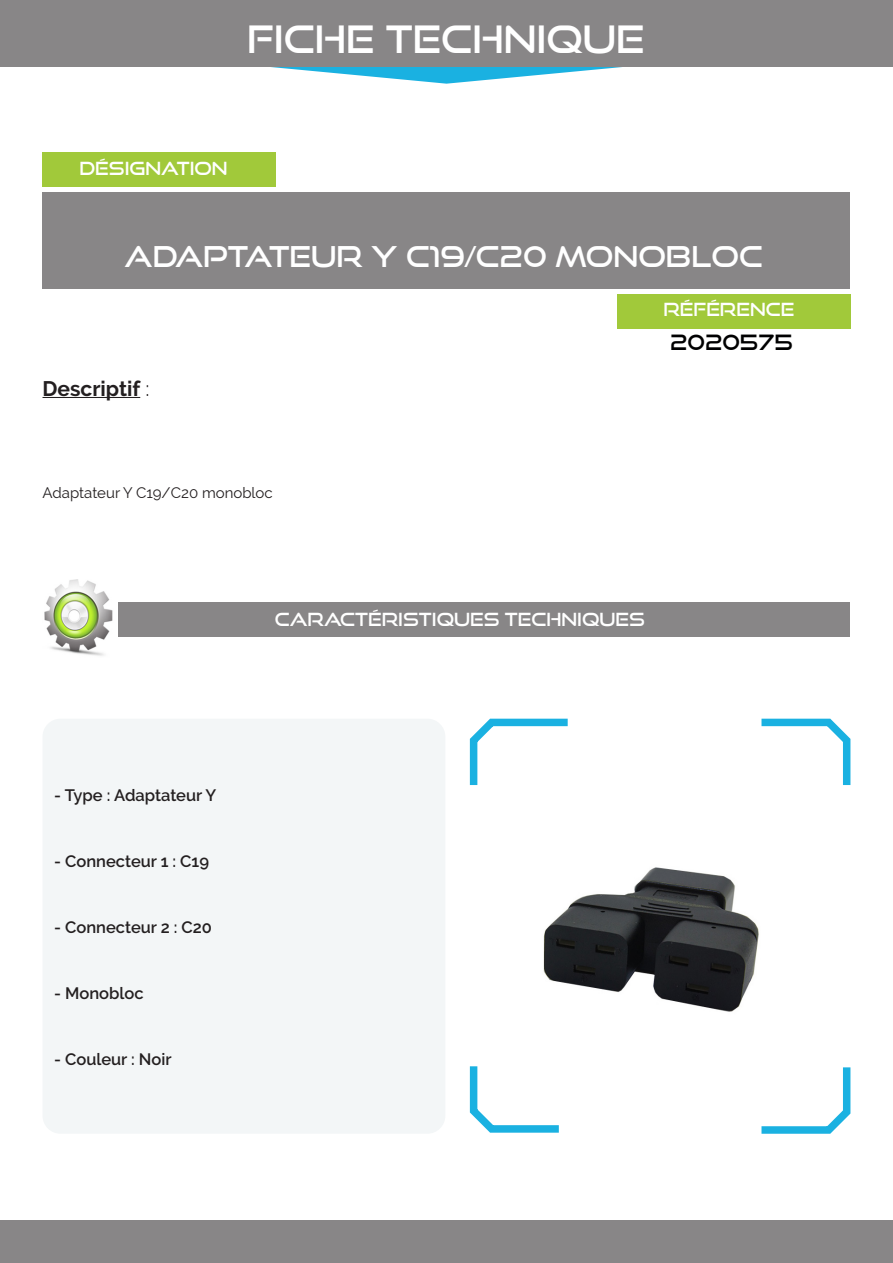
<style>
.page{position:relative;width:893px;height:1263px;background:#fff}
.page>*{position:absolute;margin:0;border:0;box-sizing:border-box;transform-origin:0 0}
.Titre_de_page{font:37.5px "Good Times Rg";color:#fff}
.t1{font:28.5px "Good Times Rg";color:#fff}
.t2{font:700 21px "Raleway";color:#231f20}
.Titre_page_produits{font:21px "Good Times Rg";color:#000001}
.Titre_de_page-2{font:18px "Good Times Rg";color:#fff}
.Titre_page_produits-2{font:18px "Good Times Rg";color:#fff}
.t3{font:600 16.5px "Raleway";color:#231f20}
.t4{font:15px "Raleway";color:#231f20}
.s1{font-weight:400}
</style>
<div class="page">
<svg style="left:262px;top:66px;width:369px;height:18px"></svg>
<div style="left:0;top:0;width:893px;height:66px;background:#888687"></div>
<div style="left:43px;top:153px;width:233px;height:34px;background:#a1c93a"></div>
<div style="left:43px;top:192px;width:807px;height:97px;background:#888687"></div>
<div style="left:118px;top:602px;width:731px;height:34px;background:#888687"></div>
<hr style="left:43px;top:397px;width:97px;height:1px;background:#231f20">
<div style="left:617px;top:294px;width:233px;height:34px;background:#a1c93a"></div>
<svg style="left:761px;top:718px;width:90px;height:67px"></svg>
<svg style="left:469px;top:718px;width:99px;height:67px"></svg>
<div style="left:0;top:1220px;width:893px;height:43px;background:#888687"></div>
<svg style="left:469px;top:1066px;width:90px;height:67px"></svg>
<svg style="left:761px;top:1067px;width:90px;height:67px"></svg>
<div style="left:43px;top:719px;width:402px;height:415px;background:#f3f6f7;border-radius:18px"></div>
<img style="left:44px;top:579px;width:69px;height:77px">
<img style="left:514px;top:867px;width:297px;height:217px">
<p class="Titre_de_page" style="left:247px;top:16px;width:399px">FICHE TECHNIQUE</p>
<p class="Titre_page_produits-2" style="left:79px;top:157px;width:150px">DÉSIGNATION</p>
<p class="t1" style="left:125px;top:239px;width:640px">ADAPTATEUR Y C19/C20 MONOBLOC</p>
<p class="Titre_page_produits-2" style="left:663px;top:299px;width:133px">RÉFÉRENCE</p>
<p class="t2" style="left:43px;top:376px;width:109px">Descriptif <span class="s1">:</span></p>
<p class="t4" style="left:43px;top:484px;width:232px">Adaptateur Y C19/C20 monobloc</p>
<p class="Titre_page_produits" style="left:670px;top:330px;width:124px">2020575</p>
<p class="Titre_de_page-2" style="left:275px;top:609px;width:372px">CARACTÉRISTIQUES TECHNIQUES</p>
<p class="t3" style="left:54px;top:786px;width:164px">- Type : Adaptateur Y</p>
<p class="t3" style="left:54px;top:852px;width:156px">- Connecteur 1 : C19</p>
<p class="t3" style="left:54px;top:918px;width:159px">- Connecteur 2 : C20</p>
<p class="t3" style="left:54px;top:984px;width:91px">- Monobloc</p>
<p class="t3" style="left:54px;top:1050px;width:119px">- Couleur : Noir</p>
</div>
